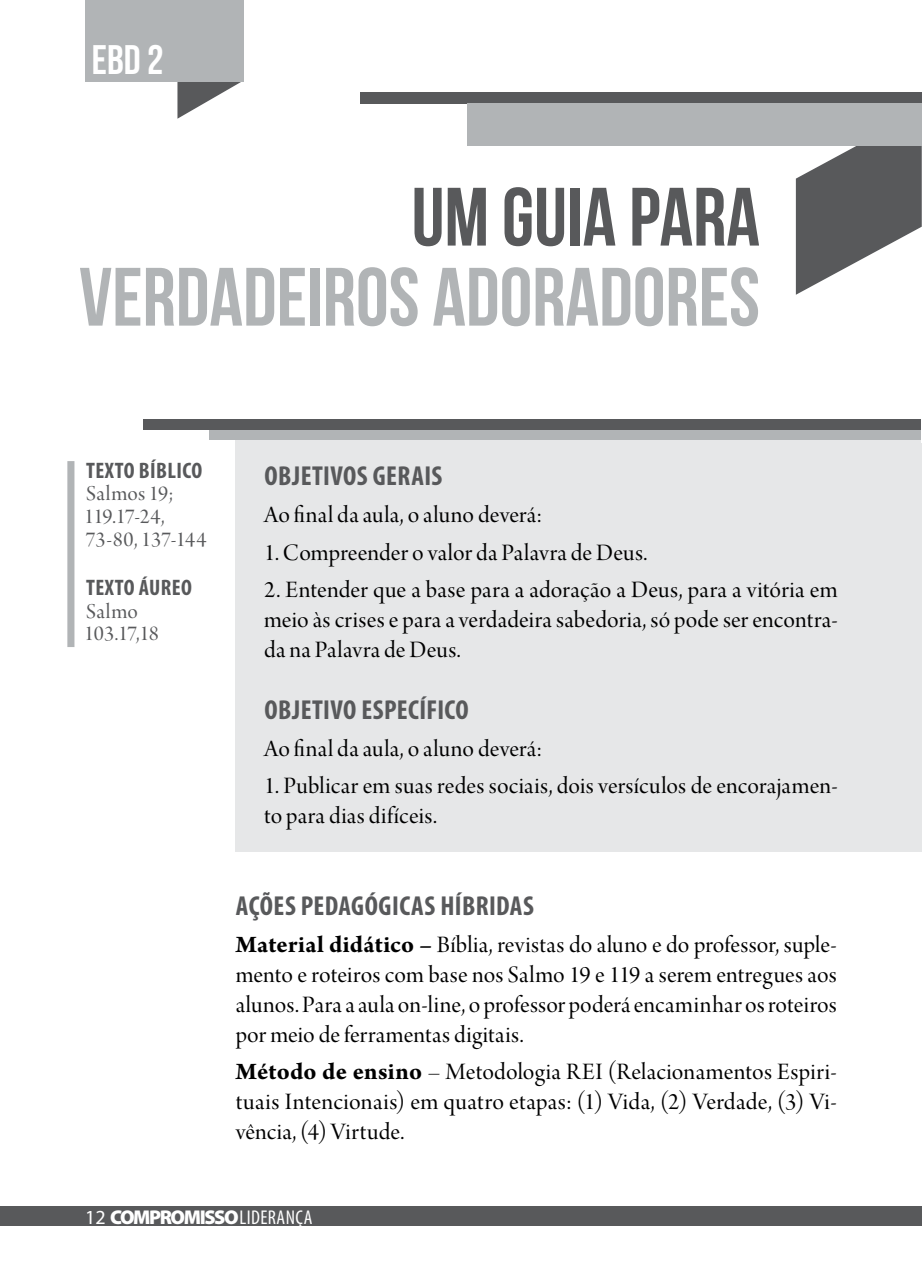
<style>
.page{position:relative;width:922px;height:1276px;background:#fff}
.page>*{position:absolute;margin:0;border:0;box-sizing:border-box;transform-origin:0 0}
.t1{font:700 82.5px "Bebas Neue";color:#b1b4b6}
.t2{font:700 82.5px "Bebas Neue";color:#58595b}
.t3{font:41.25px "Bebas Neue";color:#fff}
.t4{font:700 condensed 27.5px "Myriad Pro";letter-spacing:.015em;color:#58595b}
.t5{font:25px/30px "Arno Pro Display";letter-spacing:.01em;color:#000;text-align:justify}
.t6{font:22.5px/22.5px "Arno Pro Display";letter-spacing:.005em;color:#58595b}
.t7{font:700 condensed 22.5px "Myriad Pro";letter-spacing:.02em;color:#58595b}
.t8{font:900 20px "Myriad Pro";letter-spacing:-.07em;color:#fff}
.s1{font-family:"Arno Pro";font-weight:700}
.s2{font-weight:400}
.s3{font-weight:400;font-stretch:condensed}
</style>
<div class="page">
<svg style="left:177px;top:82px;width:64px;height:37px"></svg>
<div style="left:85px;top:0;width:158px;height:82px;background:#b1b4b6"></div>
<div style="left:360px;top:92px;width:561px;height:11px;background:#58595b"></div>
<svg style="left:795px;top:146px;width:126px;height:149px"></svg>
<div style="left:467px;top:103px;width:454px;height:43px;background:#b1b4b6"></div>
<div style="left:210px;top:430px;width:710px;height:10px;background:#b1b4b6"></div>
<div style="left:143px;top:419px;width:777px;height:11px;background:#58595b"></div>
<div style="left:67px;top:461px;width:7px;height:186px;background:#b1b4b6"></div>
<div style="left:236px;top:443px;width:685px;height:409px;background:#e6e7e8"></div>
<div style="left:0;top:1206px;width:921px;height:20px;background:#58595b"></div>
<h2 class="t3" style="left:92px;top:37px;width:73px">EBD 2</h2>
<h1 class="t2" style="left:411px;top:172px;width:350px">UM GUIA PARA</h1>
<h1 class="t1" style="left:79px;top:252px;width:682px">VERDADEIROS ADORADORES</h1>
<p class="t7" style="left:86px;top:456px;width:118px">TEXTO BÍBLICO</p>
<p class="t6" style="left:84px;top:484px;width:124px">Salmos 19;<br>119.17-24,<br>73-80, 137-144</p>
<p class="t7" style="left:86px;top:573px;width:107px">TEXTO ÁUREO</p>
<p class="t6" style="left:84px;top:601px;width:76px">Salmo<br>103.17,18</p>
<p class="t4" style="left:264px;top:459px;width:179px">OBJETIVOS GERAIS</p>
<p class="t5" style="left:264px;top:502px;width:280px">Ao final da aula, o aluno deverá:</p>
<p class="t5" style="left:264px;top:539px;width:385px">1. Compreender o valor da Palavra de Deus.</p>
<p class="t5" style="left:264px;top:576px;width:575px">2. Entender que a base para a adoração a Deus, para a vitória em meio às crises e para a verdadeira sabedoria, só pode ser encontra&shy;da na Palavra de Deus.</p>
<p class="t4" style="left:264px;top:693px;width:206px">OBJETIVO ESPECÍFICO</p>
<p class="t5" style="left:264px;top:735px;width:280px">Ao final da aula, o aluno deverá:</p>
<p class="t5" style="left:264px;top:772px;width:575px">1. Publicar em suas redes sociais, dois versículos de encorajamen&shy;to para dias difíceis.</p>
<p class="t4" style="left:236px;top:888px;width:299px">AÇÕES PEDAGÓGICAS HÍBRIDAS</p>
<p class="t5" style="left:236px;top:931px;width:602px"><span class="s1">Material didático –</span> Bíblia, revistas do aluno e do professor, suple&shy;mento e roteiros com base nos Salmo 19 e 119 a serem entregues aos alunos. Para a aula on-line, o professor poderá encaminhar os roteiros por meio de ferramentas digitais.</p>
<p class="t5" style="left:236px;top:1058px;width:602px"><span class="s1">Método de ensino</span> – Metodologia REI (Relacionamentos Espiri&shy;tuais Intencionais) em quatro etapas: (1) Vida, (2) Verdade, (3) Vi&shy;vência, (4) Virtude.</p>
<p class="t8" style="left:85px;top:1205px;width:229px"><span class="s2">12</span> COMPROMISSO <span class="s3">LIDERANÇA</span></p>
</div>
